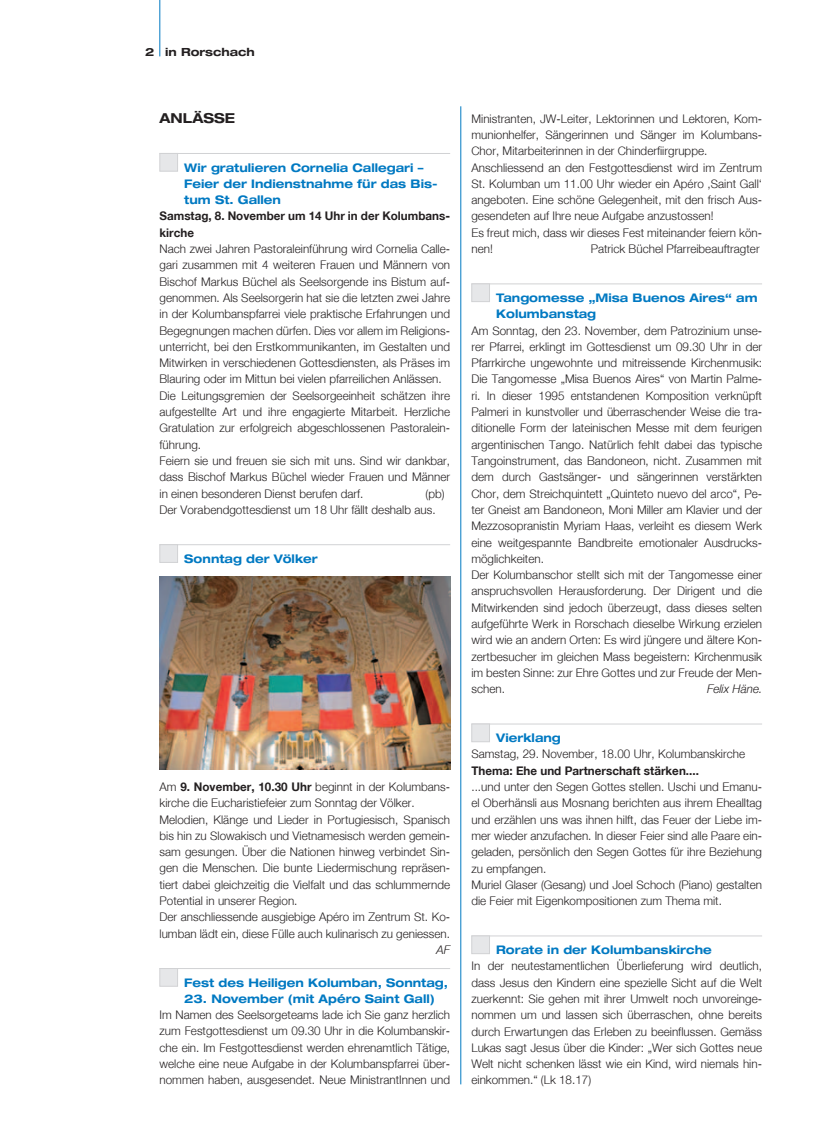
<style>
.page{position:relative;width:833px;height:1134px;background:#fff}
.page>*{position:absolute;margin:0;border:0;box-sizing:border-box;transform-origin:0 0}
.t1{font:700 expanded 13.75px "Helvetica Neue LT Std";color:#231f20;scale:.96 1}
.t2{font:300 11.88px/16.2px "Helvetica Neue";color:#231f20}
.t3{font:700 expanded 11.88px/16.2px "Helvetica Neue LT Std";color:#0079c2;scale:.96 1}
.t4{font:700 11.88px/16.2px "Helvetica Neue";color:#231f20}
.t5{font:italic 300 11.88px "Helvetica Neue";color:#231f20}
.t6{font:700 expanded 11.25px "Helvetica Neue LT Std";color:#231f20}
.s1{font-weight:700}
</style>
<div class="page">
<hr style="left:460px;top:106px;width:1px;height:978px;background:#0079c2">
<hr style="left:159px;top:0;width:1px;height:56px;background:#0079c2">
<hr style="left:471px;top:284px;width:291px;height:1px;background:#d1d2d4">
<hr style="left:471px;top:724px;width:291px;height:1px;background:#d1d2d4">
<hr style="left:471px;top:936px;width:291px;height:1px;background:#d1d2d4">
<div style="left:471px;top:284px;width:19px;height:18px;background:#e6e7e9;border:1px solid #d1d2d4"></div>
<div style="left:471px;top:724px;width:19px;height:18px;background:#e6e7e9;border:1px solid #d1d2d4"></div>
<div style="left:471px;top:935px;width:19px;height:19px;background:#e6e7e9;border:1px solid #d1d2d4"></div>
<hr style="left:159px;top:153px;width:291px;height:1px;background:#d1d2d4">
<hr style="left:159px;top:544px;width:291px;height:1px;background:#d1d2d4">
<hr style="left:159px;top:968px;width:291px;height:1px;background:#d1d2d4">
<div style="left:159px;top:153px;width:19px;height:18px;background:#e6e7e9;border:1px solid #d1d2d4"></div>
<div style="left:159px;top:544px;width:19px;height:19px;background:#e6e7e9;border:1px solid #d1d2d4"></div>
<img style="left:159px;top:577px;width:291px;height:193px">
<div style="left:159px;top:968px;width:19px;height:18px;background:#e6e7e9;border:1px solid #d1d2d4"></div>
<p class="t6" style="left:145px;top:45px;width:111px">2 in Rorschach</p>
<p class="t1" style="left:159px;top:109px;width:80px">ANLÄSSE</p>
<p class="t3" style="left:184px;top:159px;width:265px">Wir gratulieren Cornelia Callegari –<br>Feier der Indienstnahme für das Bis&shy;tum St. Gallen</p>
<p class="t4" style="left:159px;top:208px;width:292px">Samstag, 8. November um 14 Uhr in der Kolumbans&shy;kirche</p>
<p class="t2" style="left:159px;top:241px;width:292px">Nach zwei Jahren Pastoraleinführung wird Cornelia Calle&shy;gari zusammen mit 4 weiteren Frauen und Männern von Bischof Markus Büchel als Seelsorgende ins Bistum auf&shy;genommen. Als Seelsorgerin hat sie die letzten zwei Jahre in der Kolumbanspfarrei viele praktische Erfahrungen und Begegnungen machen dürfen. Dies vor allem im Religions&shy;unterricht, bei den Erstkommunikanten, im Gestalten und Mitwirken in verschiedenen Gottesdiensten, als Präses im Blauring oder im Mittun bei vielen pfarreilichen Anlässen.<br>Die Leitungsgremien der Seelsorgeeinheit schätzen ihre aufgestellte Art und ihre engagierte Mitarbeit. Herzliche Gratulation zur erfolgreich abgeschlossenen Pastoralein&shy;führung.<br>Feiern sie und freuen sie sich mit uns. Sind wir dankbar, dass Bischof Markus Büchel wieder Frauen und Männer in einen besonderen Dienst berufen darf.</p>
<p class="t2" style="left:159px;top:485px;width:286px;text-indent:266px">(pb)<br>Der Vorabendgottesdienst um 18 Uhr fällt deshalb aus.</p>
<p class="t3" style="left:184px;top:550px;width:141px">Sonntag der Völker</p>
<p class="t2" style="left:159px;top:778px;width:292px">Am <span class="s1">9. November, 10.30 Uhr</span> beginnt in der Kolumbans&shy;kirche die Eucharistiefeier zum Sonntag der Völker.<br>Melodien, Klänge und Lieder in Portugiesisch, Spanisch bis hin zu Slowakisch und Vietnamesisch werden gemein&shy;sam gesungen. Über die Nationen hinweg verbindet Sin&shy;gen die Menschen. Die bunte Liedermischung repräsen&shy;tiert dabei gleichzeitig die Vielfalt und das schlummernde Potential in unserer Region.<br>Der anschliessende ausgiebige Apéro im Zentrum St. Ko&shy;lumban lädt ein, diese Fülle auch kulinarisch zu geniessen.</p>
<p class="t5" style="left:436px;top:943px;width:15px">AF</p>
<p class="t3" style="left:184px;top:974px;width:276px">Fest des Heiligen Kolumban, Sonntag,</p>
<p class="t3" style="left:184px;top:990px;width:262px">23. November (mit Apéro Saint Gall)</p>
<p class="t2" style="left:159px;top:1007px;width:292px;text-align:justify">Im Namen des Seelsorgeteams lade ich Sie ganz herzlich zum Festgottesdienst um 09.30 Uhr in die Kolumbanskir&shy;che ein. Im Festgottesdienst werden ehrenamtlich Tätige, welche eine neue Aufgabe in der Kolumbanspfarrei über&shy;nommen haben, ausgesendet. Neue MinistrantInnen und</p>
<p class="t2" style="left:471px;top:110px;width:292px">Ministranten, JW-Leiter, Lektorinnen und Lektoren, Kom&shy;munionhelfer, Sängerinnen und Sänger im Kolumbans-Chor, Mitarbeiterinnen in der Chinderfiirgruppe.<br>Anschliessend an den Festgottesdienst wird im Zentrum St. Kolumban um 11.00 Uhr wieder ein Apéro ‚Saint Gall‘ angeboten. Eine schöne Gelegenheit, mit den frisch Aus&shy;gesendeten auf Ihre neue Aufgabe anzustossen!<br>Es freut mich, dass wir dieses Fest miteinander feiern kön&shy;nen!</p>
<p class="t2" style="left:590px;top:241px;width:170px">Patrick Büchel Pfarreibeauftragter</p>
<p class="t3" style="left:496px;top:289px;width:274px">Tangomesse „Misa Buenos Aires“ am<br>Kolumbanstag</p>
<p class="t2" style="left:471px;top:322px;width:292px">Am Sonntag, den 23. November, dem Patrozinium unse&shy;rer Pfarrei, erklingt im Gottesdienst um 09.30 Uhr in der Pfarrkirche ungewohnte und mitreissende Kirchenmusik:<br>Die Tangomesse „Misa Buenos Aires“ von Martin Palme&shy;ri. In dieser 1995 entstandenen Komposition verknüpft Palmeri in kunstvoller und überraschender Weise die tra&shy;ditionelle Form der lateinischen Messe mit dem feurigen argentinischen Tango. Natürlich fehlt dabei das typische Tangoinstrument, das Bandoneon, nicht. Zusammen mit dem durch Gastsänger- und sängerinnen verstärkten Chor, dem Streichquintett „Quinteto nuevo del arco“, Pe&shy;ter Gneist am Bandoneon, Moni Miller am Klavier und der Mezzosopranistin Myriam Haas, verleiht es diesem Werk eine weitgespannte Bandbreite emotionaler Ausdrucks&shy;möglichkeiten.<br>Der Kolumbanschor stellt sich mit der Tangomesse einer anspruchsvollen Herausforderung. Der Dirigent und die Mitwirkenden sind jedoch überzeugt, dass dieses selten aufgeführte Werk in Rorschach dieselbe Wirkung erzielen wird wie an andern Orten: Es wird jüngere und ältere Kon&shy;zertbesucher im gleichen Mass begeistern: Kirchenmusik im besten Sinne: zur Ehre Gottes und zur Freude der Men&shy;schen.</p>
<p class="t5" style="left:707px;top:682px;width:57px">Felix Häne.</p>
<p class="t3" style="left:496px;top:729px;width:69px">Vierklang</p>
<p class="t2" style="left:471px;top:746px;width:275px">Samstag, 29. November, 18.00 Uhr, Kolumbanskirche</p>
<p class="t4" style="left:471px;top:762px;width:229px">Thema: Ehe und Partnerschaft stärken....</p>
<p class="t2" style="left:471px;top:778px;width:292px">...und unter den Segen Gottes stellen. Uschi und Emanu&shy;el Oberhänsli aus Mosnang berichten aus ihrem Ehealltag und erzählen uns was ihnen hilft, das Feuer der Liebe im&shy;mer wieder anzufachen. In dieser Feier sind alle Paare ein&shy;geladen, persönlich den Segen Gottes für ihre Beziehung zu empfangen.<br>Muriel Glaser (Gesang) und Joel Schoch (Piano) gestalten die Feier mit Eigenkompositionen zum Thema mit.</p>
<p class="t3" style="left:496px;top:941px;width:226px">Rorate in der Kolumbanskirche</p>
<p class="t2" style="left:471px;top:958px;width:292px;text-align:justify">In der neutestamentlichen Überlieferung wird deutlich, dass Jesus den Kindern eine spezielle Sicht auf die Welt zuerkennt: Sie gehen mit ihrer Umwelt noch unvoreinge&shy;nommen um und lassen sich überraschen, ohne bereits durch Erwartungen das Erleben zu beeinflussen. Gemäss Lukas sagt Jesus über die Kinder: „Wer sich Gottes neue Welt nicht schenken lässt wie ein Kind, wird niemals hin&shy;einkommen.“ (Lk 18.17)</p>
</div>
